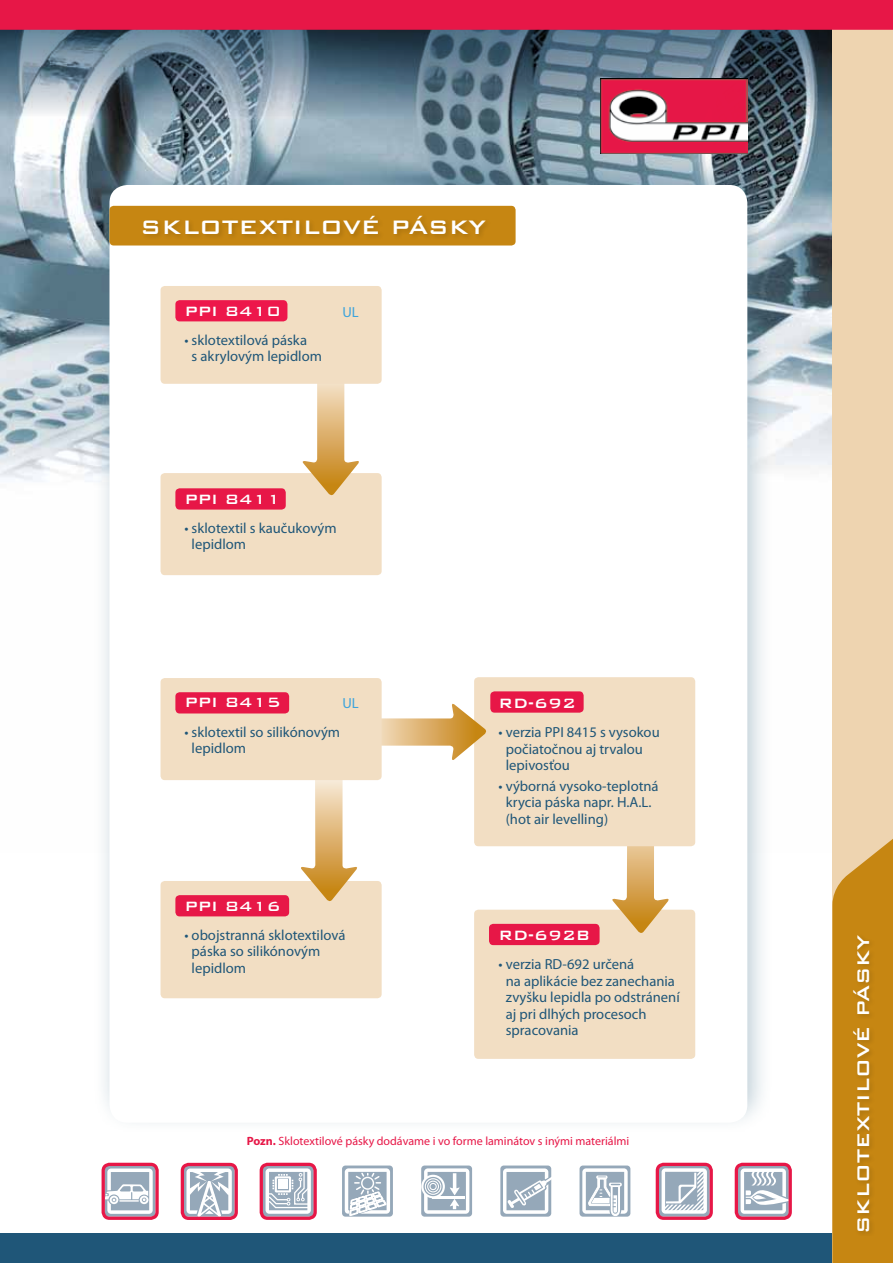
<style>
.page{position:relative;width:893px;height:1263px;background:#fff}
.page>*{position:absolute;margin:0;border:0;box-sizing:border-box;transform-origin:0 0}
.t1{font:25.95px "Bank Gothic AT Medium";color:#fff}
.t2{font:22.5px "Bank Gothic AT Medium";color:#fff}
.t3{font:500 18px "Bank Gothic BT";color:#fff}
.t4{font:14.7px/16.5px "Myriad Pro";color:#1f5678}
.t5{font:14.7px "Myriad Pro";color:#3ea4dc}
.t6{font:12px "Myriad Pro";color:#e71747}
.s1{font-weight:700}
</style>
<div class="page">
<img style="left:0;top:117px;width:832px;height:365px">
<svg style="left:0;top:30px;width:832px;height:87px;background:#5e7585"></svg>
<div style="left:0;top:1233px;width:832px;height:30px;background:#1f5678"></div>
<img style="left:600px;top:79px;width:147px;height:73px">
<div style="left:105px;top:1165px;width:50px;height:51px;background:#95a8b9;border-radius:3px"></div>
<div style="left:184px;top:1165px;width:51px;height:51px;background:#95a8b9;border-radius:3px"></div>
<svg style="left:263px;top:1165px;width:51px;height:51px"></svg>
<div style="left:342px;top:1165px;width:51px;height:51px;background:#95a8b9;border-radius:3px"></div>
<div style="left:421px;top:1165px;width:51px;height:51px;background:#95a8b9;border-radius:3px"></div>
<div style="left:500px;top:1165px;width:51px;height:51px;background:#95a8b9;border-radius:3px"></div>
<div style="left:579px;top:1165px;width:51px;height:51px;background:#95a8b9;border-radius:3px"></div>
<svg style="left:659px;top:1165px;width:51px;height:51px"></svg>
<svg style="left:738px;top:1165px;width:51px;height:51px"></svg>
<svg style="left:741px;top:1168px;width:47px;height:46px"></svg>
<svg style="left:662px;top:1168px;width:45px;height:46px"></svg>
<svg style="left:582px;top:1168px;width:46px;height:48px"></svg>
<svg style="left:503px;top:1168px;width:49px;height:46px"></svg>
<div style="left:421px;top:1175px;width:24px;height:23px;border:2px solid #fff;border-radius:50%"></div>
<svg style="left:424px;top:1168px;width:45px;height:46px"></svg>
<div style="left:429px;top:1183px;width:8px;height:7px;border:1px solid #fff;border-radius:50%"></div>
<svg style="left:345px;top:1168px;width:45px;height:48px"></svg>
<svg style="left:266px;top:1168px;width:45px;height:46px"></svg>
<svg style="left:186px;top:1168px;width:46px;height:48px"></svg>
<svg style="left:106px;top:1168px;width:47px;height:46px"></svg>
<div style="left:91px;top:152px;width:681px;height:980px;background:#578197;opacity:.4"></div>
<div style="left:109px;top:185px;width:638px;height:938px;background:#fff;border-radius:18px"></div>
<div style="left:832px;top:0;width:61px;height:1263px;background:#eed4b0"></div>
<svg style="left:832px;top:839px;width:61px;height:424px;background:#c98c1f"></svg>
<div style="left:474px;top:910px;width:221px;height:149px;background:#f2dec3;border-radius:4px"></div>
<div style="left:489px;top:924px;width:111px;height:21px;background:#e71747;border-radius:4px"></div>
<svg style="left:610px;top:846px;width:60px;height:87px"></svg>
<div style="left:161px;top:881px;width:221px;height:117px;background:#f2dec3;border-radius:4px"></div>
<div style="left:175px;top:895px;width:114px;height:21px;background:#e71747;border-radius:4px"></div>
<div style="left:474px;top:677px;width:221px;height:169px;background:#f2dec3;border-radius:4px"></div>
<div style="left:490px;top:691px;width:94px;height:22px;background:#e71747;border-radius:4px"></div>
<svg style="left:301px;top:704px;width:187px;height:199px"></svg>
<div style="left:161px;top:678px;width:221px;height:102px;background:#f2dec3;border-radius:4px"></div>
<div style="left:175px;top:692px;width:114px;height:21px;background:#e71747;border-radius:4px"></div>
<div style="left:161px;top:473px;width:221px;height:102px;background:#f2dec3;border-radius:4px"></div>
<div style="left:175px;top:488px;width:111px;height:22px;background:#e71747;border-radius:4px"></div>
<div style="left:109px;top:206px;width:407px;height:39px;background:#c68612;border-radius:4px"></div>
<div style="left:102px;top:1163px;width:57px;height:57px;border:3px solid #e71747;border-radius:6px"></div>
<div style="left:181px;top:1163px;width:57px;height:57px;border:3px solid #e71747;border-radius:6px"></div>
<div style="left:260px;top:1163px;width:57px;height:57px;border:3px solid #e71747;border-radius:6px"></div>
<div style="left:656px;top:1163px;width:57px;height:57px;border:3px solid #e71747;border-radius:6px"></div>
<div style="left:735px;top:1163px;width:57px;height:57px;border:3px solid #e71747;border-radius:6px"></div>
<svg style="left:302px;top:384px;width:57px;height:112px"></svg>
<div style="left:161px;top:286px;width:221px;height:98px;background:#f2dec3;border-radius:4px"></div>
<div style="left:175px;top:300px;width:112px;height:21px;background:#ed174b;border-radius:4px"></div>
<div style="left:850px;top:932px;width:25px;height:304px;background:#c28311"></div>
<div style="left:141px;top:214px;width:351px;height:27px;background:#c28311"></div>
<div style="left:0;top:0;width:893px;height:30px;background:#e71747"></div>
<h1 class="t1" style="left:140px;top:214px;width:347px">SKLOTEXTILOVÉ PÁSKY</h1>
<p class="t3" style="left:184px;top:301px;width:98px">PPI 8410</p>
<p class="t4" style="left:192px;top:331px;width:132px;text-indent:-7px">• sklotextilová páska<br>s akrylovým lepidlom</p>
<p class="t5" style="left:342px;top:303px;width:18px">UL</p>
<p class="t3" style="left:184px;top:489px;width:98px">PPI 8411</p>
<p class="t4" style="left:192px;top:519px;width:147px;text-indent:-7px">• sklotextil s kaučukovým lepidlom</p>
<p class="t3" style="left:184px;top:693px;width:98px">PPI 8415</p>
<p class="t4" style="left:192px;top:723px;width:150px;text-indent:-7px">• sklotextil so silikónovým lepidlom</p>
<p class="t5" style="left:342px;top:694px;width:18px">UL</p>
<p class="t3" style="left:184px;top:896px;width:98px">PPI 8416</p>
<p class="t4" style="left:192px;top:926px;width:155px;text-indent:-7px">• obojstranná sklotextilová páska so silikónovým lepidlom</p>
<p class="t3" style="left:499px;top:693px;width:79px">RD-692</p>
<p class="t4" style="left:506px;top:724px;width:155px;text-indent:-7px">• verzia PPI 8415 s vysokou počiatočnou aj trvalou lepivosťou</p>
<p class="t4" style="left:506px;top:777px;width:154px;text-indent:-7px">• výborná vysoko-teplotná krycia páska napr. H.A.L. (hot air levelling)</p>
<p class="t3" style="left:499px;top:925px;width:93px">RD-692B</p>
<p class="t4" style="left:506px;top:956px;width:175px;text-indent:-7px">• verzia RD-692 určená<br>na aplikácie bez zanechania zvyšku lepidla po odstránení aj pri dlhých procesoch spracovania</p>
<p class="t6" style="left:247px;top:1134px;width:384px"><span class="s1">Pozn.</span> Sklotextilové pásky dodávame i vo forme laminátov s inými materiálmi</p>
<h2 class="t2" style="left:852px;top:1234px;width:301px;rotate:-90deg">SKLOTEXTILOVÉ PÁSKY</h2>
</div>
